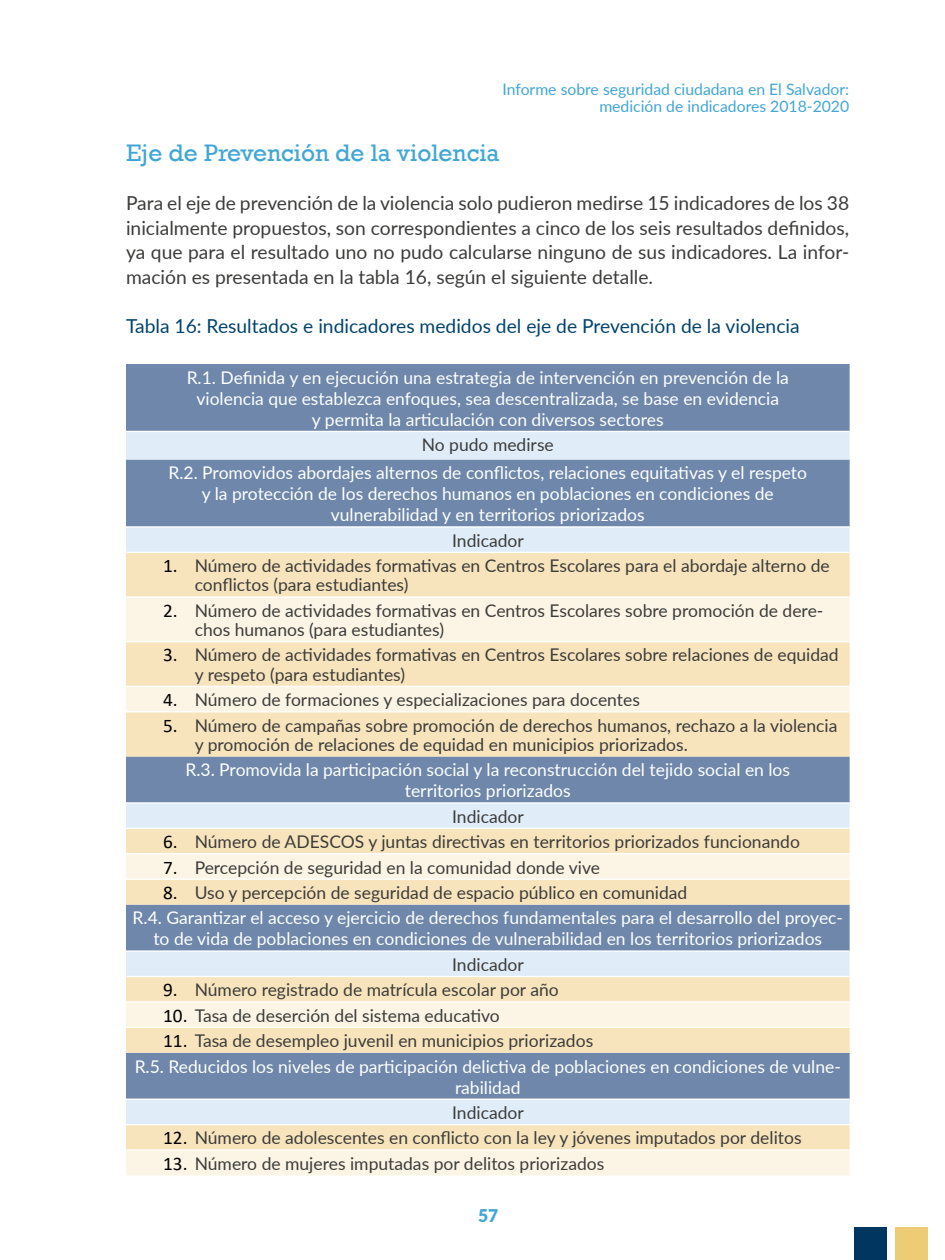
<style>
.page{position:relative;width:945px;height:1260px;background:#fff}
.page>*{position:absolute;margin:0;border:0;box-sizing:border-box;transform-origin:0 0}
.t1{font:24.5px "Rockwell";color:#41a6d7}
.t2{font:19.25px/24.5px "Lato";color:#3c3c3b;text-align:justify}
.t3{font:19.25px "Lato";color:#00436d}
.t4{font:17.5px/19.2px "Lato";color:#3c3c3b}
.t5{font:17.5px/21px "Lato";color:#fff;text-align:center}
.t6{font:900 17.5px "Lato";color:#41a6d7}
.t7{font:15.75px/17.5px "Lato";color:#41a6d7;text-align:right}
.s1{font-family:"Calibri";font-size:19.25px;color:#000}
.s2{color:#3c3c3b}
</style>
<div class="page">
<div style="left:854px;top:1228px;width:32px;height:32px;background:#00365f"></div>
<div style="left:896px;top:1228px;width:32px;height:32px;background:#eecb75"></div>
<div style="left:126px;top:364px;width:724px;height:67px;background:#6e87aa"></div>
<svg style="left:126px;top:432px;width:724px;height:120px;background:#a0b3cc"></svg>
<div style="left:126px;top:553px;width:724px;height:43px;background:#f7e4bc"></div>
<svg style="left:126px;top:598px;width:724px;height:577px;background:#d4d3ca"></svg>
<hr style="left:126px;top:526px;width:724px;height:2px;background:#fff">
<hr style="left:126px;top:641px;width:724px;height:1px;background:#fff">
<hr style="left:126px;top:686px;width:724px;height:1px;background:#fff">
<hr style="left:126px;top:711px;width:724px;height:1px;background:#fff">
<hr style="left:126px;top:802px;width:724px;height:2px;background:#fff">
<hr style="left:126px;top:828px;width:724px;height:1px;background:#fff">
<hr style="left:126px;top:853px;width:724px;height:1px;background:#fff">
<hr style="left:126px;top:879px;width:724px;height:1px;background:#fff">
<hr style="left:126px;top:950px;width:724px;height:2px;background:#fff">
<hr style="left:126px;top:976px;width:724px;height:1px;background:#fff">
<hr style="left:126px;top:1001px;width:724px;height:2px;background:#fff">
<hr style="left:126px;top:1027px;width:724px;height:1px;background:#fff">
<hr style="left:126px;top:1099px;width:724px;height:1px;background:#fff">
<hr style="left:126px;top:1124px;width:724px;height:1px;background:#fff">
<hr style="left:126px;top:1149px;width:724px;height:2px;background:#fff">
<p class="t7" style="left:502px;top:80px;width:348px">Informe sobre seguridad ciudadana en El Salvador: medición de indicadores 2018-2020</p>
<h1 class="t1" style="left:126px;top:139px;width:375px">Eje de Prevención de la violencia</h1>
<p class="t2" style="left:126px;top:190px;width:725px">Para el eje de prevención de la violencia solo pudieron medirse 15 indicadores de los 38 inicialmente propuestos, son correspondientes a cinco de los seis resultados definidos, ya que para el resultado uno no pudo calcularse ninguno de sus indicadores. La infor&shy;mación es presentada en la tabla 16, según el siguiente detalle.</p>
<p class="t3" style="left:126px;top:312px;width:675px">Tabla 16: Resultados e indicadores medidos del eje de Prevención de la violencia</p>
<p class="t5" style="left:187px;top:366px;width:604px">R.1. Definida y en ejecución una estrategia de intervención en prevención de la violencia que establezca enfoques, sea descentralizada, se base en evidencia<br>y permita la articulación con diversos sectores</p>
<p class="t4" style="left:422px;top:434px;width:134px">No pudo medirse</p>
<p class="t5" style="left:168px;top:462px;width:640px">R.2. Promovidos abordajes alternos de conflictos, relaciones equitativas y el respeto y la protección de los derechos humanos en poblaciones en condiciones de vulnerabilidad y en territorios priorizados</p>
<p class="t4" style="left:452px;top:530px;width:73px">Indicador</p>
<p class="t4" style="left:195px;top:555px;width:637px;text-indent:-32px"><span class="s1">1.</span> Número de actividades formativas en Centros Escolares para el abordaje alterno de conflictos (para estudiantes)</p>
<p class="t4" style="left:195px;top:600px;width:630px;text-indent:-32px"><span class="s1">2.</span> Número de actividades formativas en Centros Escolares sobre promoción de dere&shy;chos humanos (para estudiantes)</p>
<p class="t4" style="left:195px;top:645px;width:646px;text-indent:-32px"><span class="s1">3.</span> Número de actividades formativas en Centros Escolares sobre relaciones de equidad y respeto (para estudiantes)</p>
<p class="t4" style="left:163px;top:689px;width:478px"><span class="s1">4.</span> Número de formaciones y especializaciones para docentes</p>
<p class="t4" style="left:195px;top:715px;width:644px;text-indent:-32px"><span class="s1">5.</span> Número de campañas sobre promoción de derechos humanos, rechazo a la violencia y promoción de relaciones de equidad en municipios priorizados.</p>
<p class="t5" style="left:185px;top:759px;width:606px">R.3. Promovida la participación social y la reconstrucción del tejido social en los territorios priorizados</p>
<p class="t4" style="left:452px;top:806px;width:73px">Indicador</p>
<p class="t4" style="left:163px;top:831px;width:638px"><span class="s1">6.</span> Número de ADESCOS y juntas directivas en territorios priorizados funcionando</p>
<p class="t4" style="left:163px;top:857px;width:438px"><span class="s1">7.</span> Percepción de seguridad en la comunidad donde vive</p>
<p class="t5" style="left:133px;top:879px;width:712px;line-height:25.4px;text-align:left;text-indent:31px"><span class="s1">8.</span> <span class="s2">Uso y percepción de seguridad de espacio público en comunidad<br></span>R.4. Garantizar el acceso y ejercicio de derechos fundamentales para el desarrollo del proyec-</p>
<p class="t5" style="left:153px;top:928px;width:670px">to de vida de poblaciones en condiciones de vulnerabilidad en los territorios priorizados</p>
<p class="t4" style="left:452px;top:954px;width:73px">Indicador</p>
<p class="t4" style="left:163px;top:980px;width:397px"><span class="s1">9.</span> Número registrado de matrícula escolar por año</p>
<p class="t4" style="left:163px;top:1005px;width:338px"><span class="s1">10.</span> Tasa de deserción del sistema educativo</p>
<p class="t5" style="left:135px;top:1027px;width:708px;line-height:25.4px;text-align:left;text-indent:28px"><span class="s1">11.</span> <span class="s2">Tasa de desempleo juvenil en municipios priorizados<br></span>R.5. Reducidos los niveles de participación delictiva de poblaciones en condiciones de vulne-</p>
<p class="t5" style="left:455px;top:1076px;width:67px">rabilidad</p>
<p class="t4" style="left:452px;top:1102px;width:73px">Indicador</p>
<p class="t4" style="left:163px;top:1128px;width:640px"><span class="s1">12.</span> Número de adolescentes en conflicto con la ley y jóvenes imputados por delitos</p>
<p class="t4" style="left:163px;top:1153px;width:443px"><span class="s1">13.</span> Número de mujeres imputadas por delitos priorizados</p>
<p class="t6" style="left:478px;top:1203px;width:22px">57</p>
</div>
